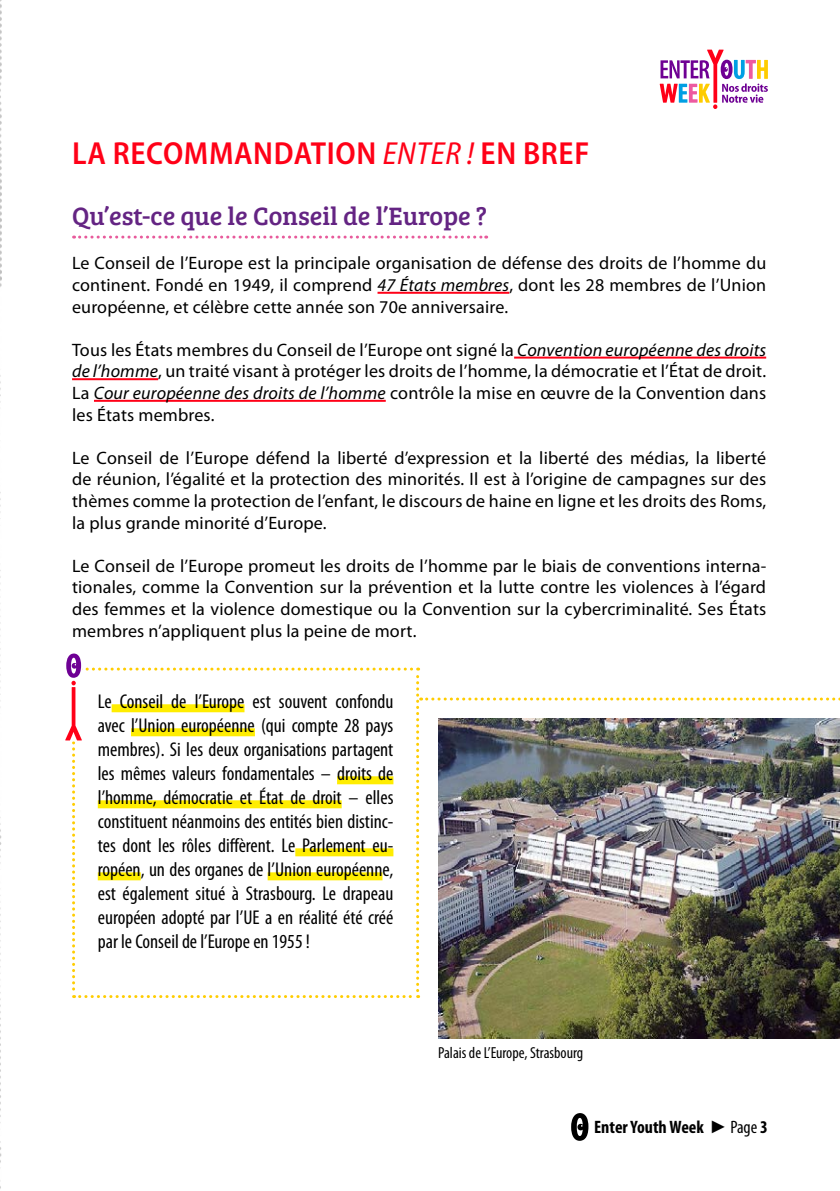
<style>
.page{position:relative;width:840px;height:1191px;background:#fff}
.page>*{position:absolute;margin:0;border:0;box-sizing:border-box;transform-origin:0 0}
.t1{font:600 semi-condensed 32px "Myriad Pro";letter-spacing:.02em;color:#ff0017}
.t2{font:26px "Bree Serif";color:#642483}
.t3{font:condensed 20px/24px "Myriad Pro";color:#000;text-align:justify}
.t4{font:18px/21.6px "Myriad Pro";letter-spacing:.01em;color:#000;text-align:justify}
.t5{font:700 condensed 18px "Myriad Pro";color:#000}
.t6{font:condensed 16px "Myriad Pro";color:#000}
.s1{font-weight:400;font-style:italic}
.s2{font-style:italic}
.s3{font-family:"Arial";font-weight:400;font-stretch:normal}
.s4{font-weight:400}
</style>
<div class="page">
<svg style="left:659px;top:50px;width:108px;height:59px"></svg>
<svg style="left:571px;top:1113px;width:17px;height:27px"></svg>
<img style="left:0;top:0;width:1px;height:1189px">
<img style="left:438px;top:998px;width:401px;height:40px">
<svg style="left:74px;top:235px;width:412px;height:3px"></svg>
<hr style="left:377px;top:292px;width:132px;height:2px;background:#ff0017">
<hr style="left:514px;top:356px;width:251px;height:2px;background:#ff0017">
<hr style="left:72px;top:378px;width:86px;height:2px;background:#ff0017">
<hr style="left:94px;top:400px;width:291px;height:2px;background:#ff0017">
<img style="left:65px;top:653px;width:775px;height:345px">
<h1 class="t1" style="left:72px;top:136px;width:518px">LA RECOMMANDATION <span class="s1">ENTER !</span> EN BREF</h1>
<h2 class="t2" style="left:72px;top:197px;width:416px">Qu’est-ce que le Conseil de l’Europe ?</h2>
<p class="t4" style="left:72px;top:253px;width:695px">Le Conseil de l’Europe est la principale organisation de défense des droits de l’homme du continent. Fondé en 1949, il comprend <span class="s2">47 États membres</span>, dont les 28 membres de l’Union européenne, et célèbre cette année son 70e anniversaire.</p>
<p class="t4" style="left:72px;top:339px;width:695px">Tous les États membres du Conseil de l’Europe ont signé la <span class="s2">Convention européenne des droits de l’homme</span>, un traité visant à protéger les droits de l’homme, la démocratie et l’État de droit.<br>La <span class="s2">Cour européenne des droits de l’homme</span> contrôle la mise en œuvre de la Convention dans les États membres.</p>
<p class="t4" style="left:72px;top:447px;width:695px">Le Conseil de l’Europe défend la liberté d’expression et la liberté des médias, la liberté de réunion, l’égalité et la protection des minorités. Il est à l’origine de campagnes sur des thèmes comme la protection de l’enfant, le discours de haine en ligne et les droits des Roms, la plus grande minorité d’Europe.</p>
<p class="t4" style="left:72px;top:555px;width:695px">Le Conseil de l’Europe promeut les droits de l’homme par le biais de conventions interna&shy;tionales, comme la Convention sur la prévention et la lutte contre les violences à l’égard des femmes et la violence domestique ou la Convention sur la cybercriminalité. Ses États membres n’appliquent plus la peine de mort.</p>
<p class="t3" style="left:98px;top:689px;width:297px">Le Conseil de l’Europe est souvent confondu avec l’Union européenne (qui compte 28 pays membres). Si les deux organisations partagent les mêmes valeurs fondamentales – droits de l’homme, démocratie et État de droit – elles constituent néanmoins des entités bien distinc&shy;tes dont les rôles diffèrent. Le Parlement eu&shy;ropéen, un des organes de l’Union européenne, est également situé à Strasbourg. Le drapeau européen adopté par l’UE a en réalité été créé par le Conseil de l’Europe en 1955 !</p>
<p class="t6" style="left:438px;top:1043px;width:146px">Palais de L’Europe, Strasbourg</p>
<p class="t5" style="left:594px;top:1115px;width:175px">Enter Youth Week <span class="s3">►</span> <span class="s4">Page</span> 3</p>
</div>
